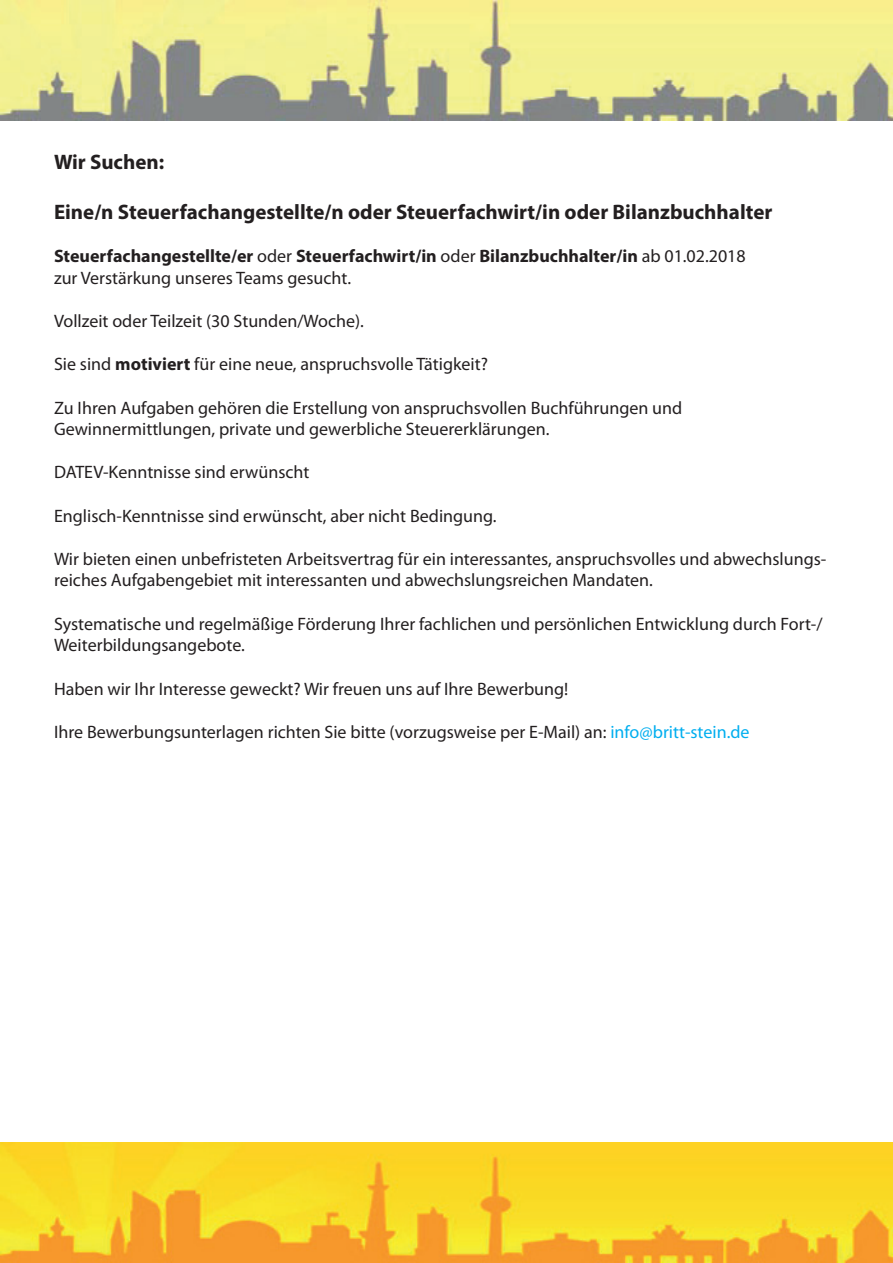
<style>
.page{position:relative;width:893px;height:1263px;background:#fff}
.page>*{position:absolute;margin:0;border:0;box-sizing:border-box;transform-origin:0 0}
.t1{font:700 21px "Myriad Pro";color:#231f20}
.t2{font:18px/21.6px "Myriad Pro";color:#231f20}
.t3{font:700 18px/21.6px "Myriad Pro";color:#231f20}
.s1{font-weight:400}
.s2{font-weight:700}
.s3{color:#00aeef}
</style>
<div class="page">
<img style="left:0;top:1143px;width:893px;height:120px">
<img style="left:0;top:0;width:893px;height:120px">
<p class="t1" style="left:54px;top:148px;width:112px">Wir Suchen:</p>
<p class="t1" style="left:54px;top:198px;width:720px">Eine/n Steuerfachangestellte/n oder Steuerfachwirt/in oder Bilanzbuchhalter</p>
<p class="t3" style="left:54px;top:245px;width:693px">Steuerfachangestellte/er <span class="s1">oder</span> Steuerfachwirt/in <span class="s1">oder</span> Bilanzbuchhalter/in <span class="s1">ab 01.02.2018 zur Verstärkung unseres Teams gesucht.</span></p>
<p class="t2" style="left:54px;top:310px;width:311px">Vollzeit oder Teilzeit (30 Stunden/Woche).</p>
<p class="t2" style="left:54px;top:353px;width:435px">Sie sind <span class="s2">motiviert</span> für eine neue, anspruchsvolle Tätigkeit?</p>
<p class="t2" style="left:54px;top:397px;width:630px">Zu Ihren Aufgaben gehören die Erstellung von anspruchsvollen Buchführungen und<br>Gewinnermittlungen, private und gewerbliche Steuererklärungen.</p>
<p class="t2" style="left:54px;top:461px;width:257px">DATEV-Kenntnisse sind erwünscht</p>
<p class="t2" style="left:54px;top:505px;width:444px">Englisch-Kenntnisse sind erwünscht, aber nicht Bedingung.</p>
<p class="t2" style="left:54px;top:548px;width:774px">Wir bieten einen unbefristeten Arbeitsvertrag für ein interessantes, anspruchsvolles und abwechslungs&shy;reiches Aufgabengebiet mit interessanten und abwechslungsreichen Mandaten.</p>
<p class="t2" style="left:54px;top:613px;width:770px">Systematische und regelmäßige Förderung Ihrer fachlichen und persönlichen Entwicklung durch Fort-/<br>Weiterbildungsangebote.</p>
<p class="t2" style="left:54px;top:677px;width:516px">Haben wir Ihr Interesse geweckt? Wir freuen uns auf Ihre Bewerbung!</p>
<p class="t2" style="left:54px;top:721px;width:697px">Ihre Bewerbungsunterlagen richten Sie bitte (vorzugsweise per E-Mail) an: <span class="s3">info@britt-stein.de</span></p>
</div>
